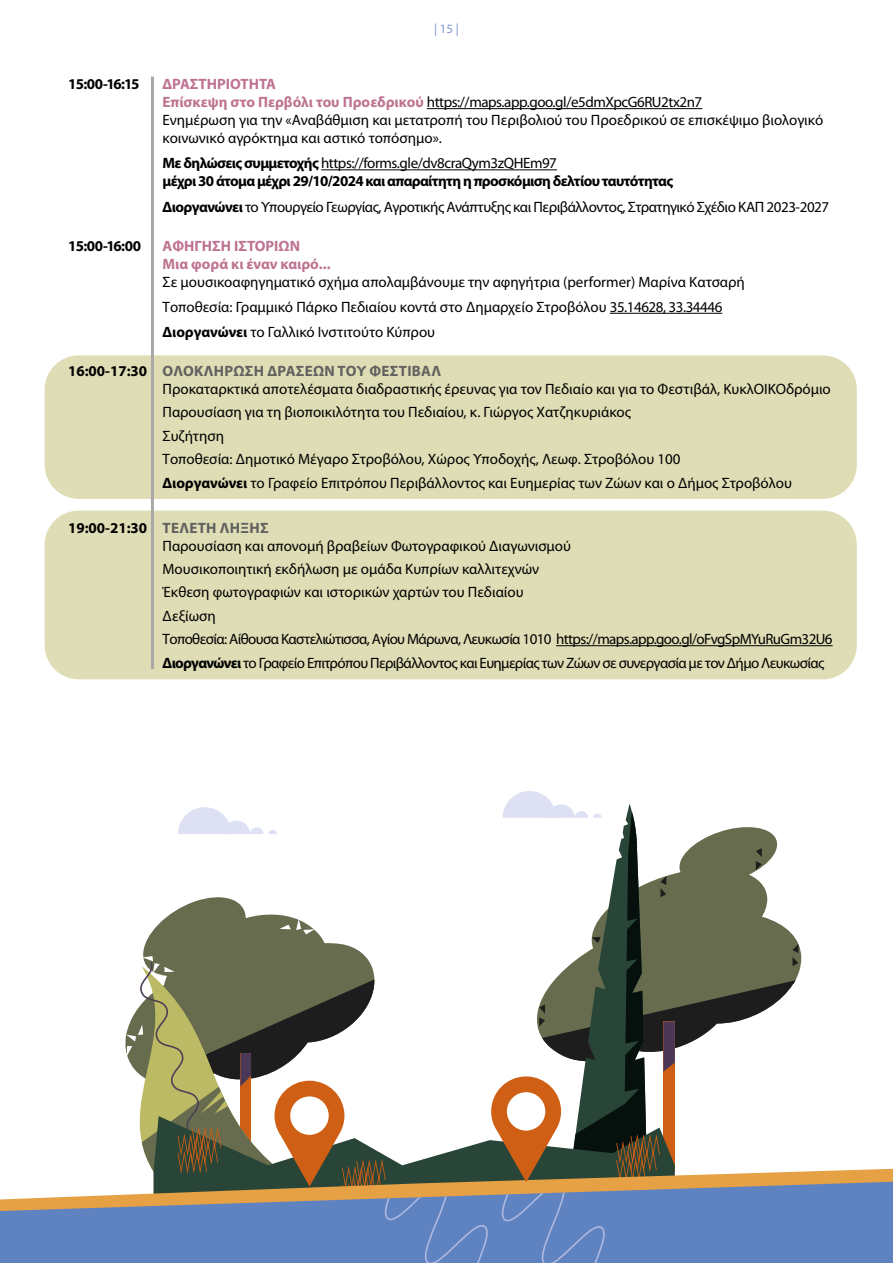
<style>
.page{position:relative;width:893px;height:1263px;background:#fff}
.page>*{position:absolute;margin:0;border:0;box-sizing:border-box;transform-origin:0 0}
.t1{font:15px/18px "Myriad Pro";color:#000}
.t2{font:15px/23.4px "Myriad Pro";letter-spacing:-.04em;color:#000}
.t3{font:700 15px/18px "Myriad Pro";letter-spacing:-.04em;color:#000}
.t4{font:15px "Myriad Pro";letter-spacing:-.03em;color:#000}
.t5{font:700 15px/18px "Myriad Pro";color:#be7391}
.t6{font:12.75px "Myriad Pro";color:#7f97cd}
.s1{font-weight:700;color:#be7391}
.s2{font-weight:400}
.s3{font-weight:700}
.s4{font-weight:700;color:#616160}
</style>
<div class="page">
<div style="left:45px;top:355px;width:812px;height:144px;background:#dfddb5;border-radius:34px"></div>
<div style="left:45px;top:511px;width:812px;height:168px;background:#dfddb5;border-radius:34px"></div>
<hr style="left:427px;top:108px;width:275px;height:1px;background:#000">
<hr style="left:321px;top:169px;width:236px;height:1px;background:#000">
<hr style="left:610px;top:313px;width:112px;height:1px;background:#000">
<hr style="left:556px;top:645px;width:277px;height:1px;background:#000">
<hr style="left:151px;top:77px;width:3px;height:592px;background:#a8a8a7">
<svg style="left:801px;top:1169px;width:92px;height:13px"></svg>
<svg style="left:0;top:1182px;width:893px;height:81px;fill:#5f82c1"></svg>
<svg style="left:111px;top:791px;width:690px;height:472px"></svg>
<div style="left:0;top:1221px;width:140px;height:42px;background:#5f82c1"></div>
<p class="t6" style="left:434px;top:21px;width:26px">| 15 |</p>
<p class="t3" style="left:68px;top:75px;width:73px">15:00-16:15</p>
<p class="t1" style="left:163px;top:75px;width:662px"><span class="s1">ΔΡΑΣΤΗΡΙΟΤΗΤΑ<br>Επίσκεψη στο Περβόλι του Προεδρικού</span> https://maps.app.goo.gl/e5dmXpcG6RU2tx2n7<br>Ενημέρωση για την «Αναβάθμιση και μετατροπή του Περιβολιού του Προεδρικού σε επισκέψιμο βιολογικό κοινωνικό αγρόκτημα και αστικό τοπόσημο».</p>
<p class="t3" style="left:163px;top:154px;width:512px">Με δηλώσεις συμμετοχής <span class="s2">https://forms.gle/dv8craQym3zQHEm97<br></span>μέχρι 30 άτομα μέχρι 29/10/2024 και απαραίτητη η προσκόμιση δελτίου ταυτότητας</p>
<p class="t4" style="left:163px;top:197px;width:668px"><span class="s3">Διοργανώνει</span> το Υπουργείο Γεωργίας, Αγροτικής Ανάπτυξης και Περιβάλλοντος, Στρατηγικό Σχέδιο ΚΑΠ 2023-2027</p>
<p class="t3" style="left:68px;top:236px;width:75px">15:00-16:00</p>
<p class="t5" style="left:163px;top:236px;width:170px">ΑΦΗΓΗΣΗ ΙΣΤΟΡΙΩΝ<br>Μια φορά κι έναν καιρό...</p>
<p class="t1" style="left:163px;top:269px;width:584px;line-height:25.2px">Σε μουσικοαφηγηματικό σχήμα απολαμβάνουμε την αφηγήτρια (performer) Μαρίνα Κατσαρή<br>Τοποθεσία: Γραμμικό Πάρκο Πεδιαίου κοντά στο Δημαρχείο Στροβόλου 35.14628, 33.34446<br><span class="s3">Διοργανώνει</span> το Γαλλικό Ινστιτούτο Κύπρου</p>
<p class="t1" style="left:163px;top:362px;width:670px;text-indent:-94px"><span class="s3">16:00-17:30</span> <span class="s4">ΟΛΟΚΛΗΡΩΣΗ ΔΡΑΣΕΩΝ ΤΟΥ ΦΕΣΤΙΒΑΛ<br></span>Προκαταρκτικά αποτελέσματα διαδραστικής έρευνας για τον Πεδιαίο και για το Φεστιβάλ, ΚυκλΟΙΚΟδρόμιο</p>
<p class="t1" style="left:163px;top:400px;width:631px;line-height:23.4px">Παρουσίαση για τη βιοποικιλότητα του Πεδιαίου, κ. Γιώργος Χατζηκυριάκος<br>Συζήτηση<br>Τοποθεσία: Δημοτικό Μέγαρο Στροβόλου, Χώρος Υποδοχής, Λεωφ. Στροβόλου 100<br><span class="s3">Διοργανώνει</span> το Γραφείο Επιτρόπου Περιβάλλοντος και Ευημερίας των Ζώων και ο Δήμος Στροβόλου</p>
<p class="t1" style="left:163px;top:518px;width:410px;text-indent:-94px"><span class="s3">19:00-21:30</span> <span class="s4">ΤΕΛΕΤΗ ΛΗΞΗΣ<br></span>Παρουσίαση και απονομή βραβείων Φωτογραφικού Διαγωνισμού</p>
<p class="t2" style="left:163px;top:557px;width:672px">Μουσικοποιητική εκδήλωση με ομάδα Κυπρίων καλλιτεχνών<br>Έκθεση φωτογραφιών και ιστορικών χαρτών του Πεδιαίου<br>Δεξίωση<br>Τοποθεσία: Αίθουσα Καστελιώτισσα, Αγίου Μάρωνα, Λευκωσία 1010 https://maps.app.goo.gl/oFvgSpMYuRuGm32U6<br><span class="s3">Διοργανώνει</span> το Γραφείο Επιτρόπου Περιβάλλοντος και Ευημερίας των Ζώων σε συνεργασία με τον Δήμο Λευκωσίας</p>
</div>
